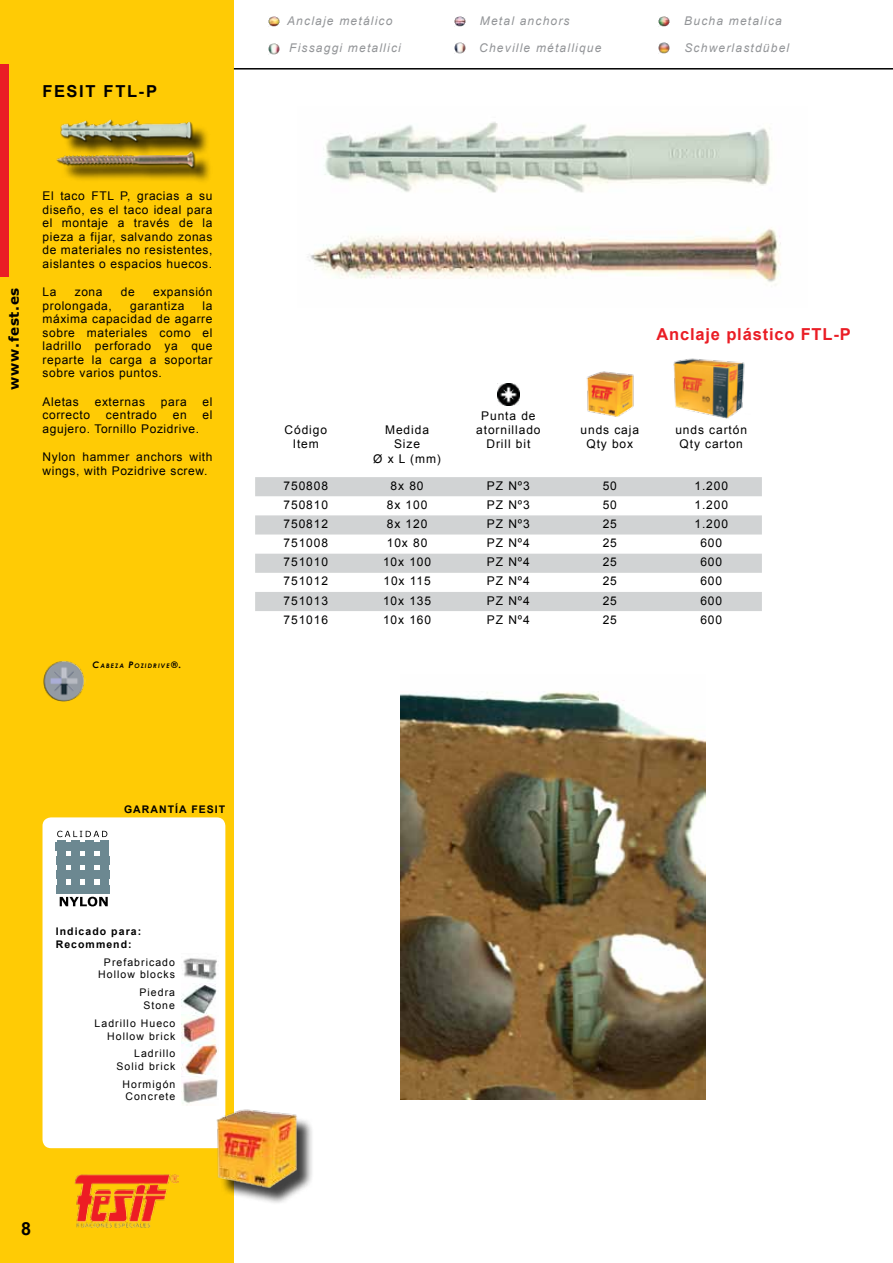
<style>
.page{position:relative;width:893px;height:1263px;background:#fff}
.page>*{position:absolute;margin:0;border:0;box-sizing:border-box;transform-origin:0 0}
.t1{font:700 18px "Arial";color:#000}
.t2{font:700 16.5px "Arial";letter-spacing:.05em;color:#ea1d25}
.t3{font:700 16.5px "Arial";letter-spacing:.095em;color:#000}
.t4{font:700 13.5px "Verdana";letter-spacing:.05em;color:#000}
.t5{font:12px/13.5px "Arial";letter-spacing:.05em;color:#000;text-align:justify}
.t6{font:italic 12px "Arial";letter-spacing:.1em;color:#939598}
.t7{font:12px/14.4px "Arial";letter-spacing:.075em;color:#000;text-align:center}
.t8{font:10.5px/12.6px "Arial";letter-spacing:.1em;color:#000;text-align:right}
.t9{font:700 10.5px/12.6px "Arial";letter-spacing:.1em;color:#000}
.t10{font:italic 700 6.3px "Century Gothic";letter-spacing:.175em;color:#000}
.s1{font-size:9px}
</style>
<div class="page">
<div style="left:0;top:0;width:234px;height:1263px;background:#ffcb05"></div>
<div style="left:0;top:64px;width:9px;height:212px;background:#ea1d25"></div>
<img style="left:400px;top:691px;width:305px;height:408px">
<hr style="left:234px;top:68px;width:659px;height:2px;background:#000">
<img style="left:74px;top:1174px;width:104px;height:54px">
<svg style="left:268px;top:16px;width:11px;height:11px"></svg>
<svg style="left:268px;top:43px;width:11px;height:11px"></svg>
<svg style="left:454px;top:16px;width:11px;height:11px"></svg>
<svg style="left:454px;top:43px;width:11px;height:11px"></svg>
<svg style="left:659px;top:16px;width:11px;height:11px"></svg>
<svg style="left:659px;top:43px;width:11px;height:11px"></svg>
<svg style="left:255px;top:477px;width:507px;height:134px;fill:#d1d3d4"></svg>
<img style="left:498px;top:384px;width:21px;height:21px">
<img style="left:586px;top:371px;width:48px;height:46px">
<img style="left:673px;top:358px;width:72px;height:61px">
<div style="left:60px;top:123px;width:153px;height:62px;background:#000;opacity:.75"></div>
<img style="left:56px;top:119px;width:156px;height:57px">
<img style="left:43px;top:661px;width:42px;height:41px">
<img style="left:307px;top:122px;width:474px;height:163px">
<div style="left:43px;top:817px;width:182px;height:331px;background:#fff;border-radius:9px"></div>
<img style="left:181px;top:958px;width:37px;height:148px">
<div style="left:57px;top:840px;width:9px;height:54px;background:#6c8891"></div>
<div style="left:72px;top:840px;width:8px;height:54px;background:#6c8891"></div>
<div style="left:86px;top:840px;width:8px;height:54px;background:#6c8891"></div>
<div style="left:100px;top:840px;width:8px;height:54px;background:#6c8891"></div>
<div style="left:56px;top:842px;width:53px;height:8px;background:#6c8891"></div>
<div style="left:56px;top:856px;width:53px;height:9px;background:#6c8891"></div>
<div style="left:56px;top:871px;width:54px;height:8px;background:#6c8891"></div>
<div style="left:57px;top:885px;width:53px;height:8px;background:#6c8891"></div>
<svg style="left:60px;top:897px;width:48px;height:9px"></svg>
<svg style="left:57px;top:831px;width:50px;height:6px"></svg>
<div style="left:220px;top:1113px;width:94px;height:92px;background:#000;opacity:.75"></div>
<img style="left:202px;top:1106px;width:106px;height:85px">
<h2 class="t3" style="left:43px;top:80px;width:114px">FESIT FTL-P</h2>
<p class="t4" style="left:4px;top:390px;width:103px;rotate:-90deg">www.fest.es</p>
<p class="t5" style="left:43px;top:189px;width:172px">El taco FTL P, gracias a su diseño, es el taco ideal para el montaje a través de la pieza a fijar, salvando zonas de materiales no resistentes, aislantes o espacios huecos.</p>
<p class="t5" style="left:43px;top:285px;width:15px">La</p>
<p class="t5" style="left:75px;top:285px;width:29px">zona</p>
<p class="t5" style="left:121px;top:285px;width:15px">de</p>
<p class="t5" style="left:153px;top:285px;width:61px">expansión</p>
<p class="t5" style="left:43px;top:299px;width:71px">prolongada,</p>
<p class="t5" style="left:130px;top:299px;width:56px">garantiza</p>
<p class="t5" style="left:43px;top:299px;width:172px;text-indent:160px">la máxima capacidad de agarre sobre materiales como el ladrillo perforado ya que reparte la carga a soportar sobre varios puntos.</p>
<p class="t5" style="left:43px;top:395px;width:38px">Aletas</p>
<p class="t5" style="left:95px;top:395px;width:52px">externas</p>
<p class="t5" style="left:161px;top:395px;width:27px">para</p>
<p class="t5" style="left:203px;top:395px;width:11px">el</p>
<p class="t5" style="left:43px;top:408px;width:49px">correcto</p>
<p class="t5" style="left:106px;top:408px;width:52px">centrado</p>
<p class="t5" style="left:173px;top:408px;width:15px">en</p>
<p class="t5" style="left:203px;top:408px;width:11px">el</p>
<p class="t5" style="left:43px;top:422px;width:158px">agujero. Tornillo Pozidrive.</p>
<p class="t5" style="left:43px;top:450px;width:172px">Nylon hammer anchors with wings, with Pozidrive screw.</p>
<p class="t10" style="left:92px;top:660px;width:90px"><span class="s1">C</span>ABEZA <span class="s1">P</span>OZIDRIVE<span class="s1">®.</span></p>
<p class="t9" style="left:124px;top:803px;width:103px">GARANTÍA FESIT</p>
<p class="t9" style="left:56px;top:925px;width:87px">Indicado para:<br>Recommend:</p>
<p class="t8" style="left:98px;top:956px;width:78px;text-align:center">Prefabricado<br>Hollow blocks</p>
<p class="t8" style="left:139px;top:986px;width:37px;text-align:center">Piedra<br>Stone</p>
<p class="t8" style="left:95px;top:1017px;width:82px">Ladrillo Hueco<br>Hollow brick</p>
<p class="t8" style="left:116px;top:1047px;width:60px">Ladrillo<br>Solid brick</p>
<p class="t8" style="left:123px;top:1078px;width:54px;text-align:left">Hormigón<br>Concrete</p>
<h1 class="t1" style="left:21px;top:1217px;width:12px">8</h1>
<p class="t6" style="left:287px;top:13px;width:107px">Anclaje metálico</p>
<p class="t6" style="left:480px;top:13px;width:91px">Metal anchors</p>
<p class="t6" style="left:684px;top:13px;width:99px">Bucha metalica</p>
<p class="t6" style="left:289px;top:40px;width:113px">Fissaggi metallici</p>
<p class="t6" style="left:479px;top:40px;width:124px">Cheville métallique</p>
<p class="t6" style="left:684px;top:40px;width:106px">Schwerlastdübel</p>
<p class="t7" style="left:285px;top:423px;width:44px">Código<br>Item</p>
<p class="t7" style="left:373px;top:423px;width:69px">Medida<br>Size<br>Ø x L (mm)</p>
<p class="t7" style="left:476px;top:408px;width:66px">Punta de atornillado<br>Drill bit</p>
<h2 class="t2" style="left:656px;top:323px;width:194px">Anclaje plástico FTL-P</h2>
<p class="t7" style="left:581px;top:423px;width:60px">unds caja<br>Qty box</p>
<p class="t7" style="left:675px;top:423px;width:73px">unds cartón<br>Qty carton</p>
<p class="t5" style="left:284px;top:479px;width:46px">750808</p>
<p class="t5" style="left:391px;top:479px;width:34px">8x 80</p>
<p class="t5" style="left:487px;top:479px;width:44px">PZ Nº3</p>
<p class="t5" style="left:603px;top:479px;width:16px">50</p>
<p class="t5" style="left:694px;top:479px;width:35px">1.200</p>
<p class="t5" style="left:284px;top:498px;width:46px">750810</p>
<p class="t5" style="left:387px;top:498px;width:42px">8x 100</p>
<p class="t5" style="left:487px;top:498px;width:44px">PZ Nº3</p>
<p class="t5" style="left:603px;top:498px;width:16px">50</p>
<p class="t5" style="left:694px;top:498px;width:35px">1.200</p>
<p class="t5" style="left:284px;top:517px;width:46px">750812</p>
<p class="t5" style="left:387px;top:517px;width:42px">8x 120</p>
<p class="t5" style="left:487px;top:517px;width:44px">PZ Nº3</p>
<p class="t5" style="left:603px;top:517px;width:16px">25</p>
<p class="t5" style="left:694px;top:517px;width:35px">1.200</p>
<p class="t5" style="left:284px;top:536px;width:46px">751008</p>
<p class="t5" style="left:387px;top:536px;width:42px">10x 80</p>
<p class="t5" style="left:487px;top:536px;width:44px">PZ Nº4</p>
<p class="t5" style="left:603px;top:536px;width:16px">25</p>
<p class="t5" style="left:700px;top:536px;width:23px">600</p>
<p class="t5" style="left:284px;top:555px;width:46px">751010</p>
<p class="t5" style="left:383px;top:555px;width:50px">10x 100</p>
<p class="t5" style="left:487px;top:555px;width:44px">PZ Nº4</p>
<p class="t5" style="left:603px;top:555px;width:16px">25</p>
<p class="t5" style="left:700px;top:555px;width:23px">600</p>
<p class="t5" style="left:284px;top:575px;width:46px">751012</p>
<p class="t5" style="left:383px;top:575px;width:49px">10x 115</p>
<p class="t5" style="left:487px;top:575px;width:44px">PZ Nº4</p>
<p class="t5" style="left:603px;top:575px;width:16px">25</p>
<p class="t5" style="left:700px;top:575px;width:23px">600</p>
<p class="t5" style="left:284px;top:594px;width:46px">751013</p>
<p class="t5" style="left:383px;top:594px;width:50px">10x 135</p>
<p class="t5" style="left:487px;top:594px;width:44px">PZ Nº4</p>
<p class="t5" style="left:603px;top:594px;width:16px">25</p>
<p class="t5" style="left:700px;top:594px;width:23px">600</p>
<p class="t5" style="left:284px;top:613px;width:46px">751016</p>
<p class="t5" style="left:383px;top:613px;width:50px">10x 160</p>
<p class="t5" style="left:487px;top:613px;width:44px">PZ Nº4</p>
<p class="t5" style="left:603px;top:613px;width:16px">25</p>
<p class="t5" style="left:700px;top:613px;width:23px">600</p>
</div>
